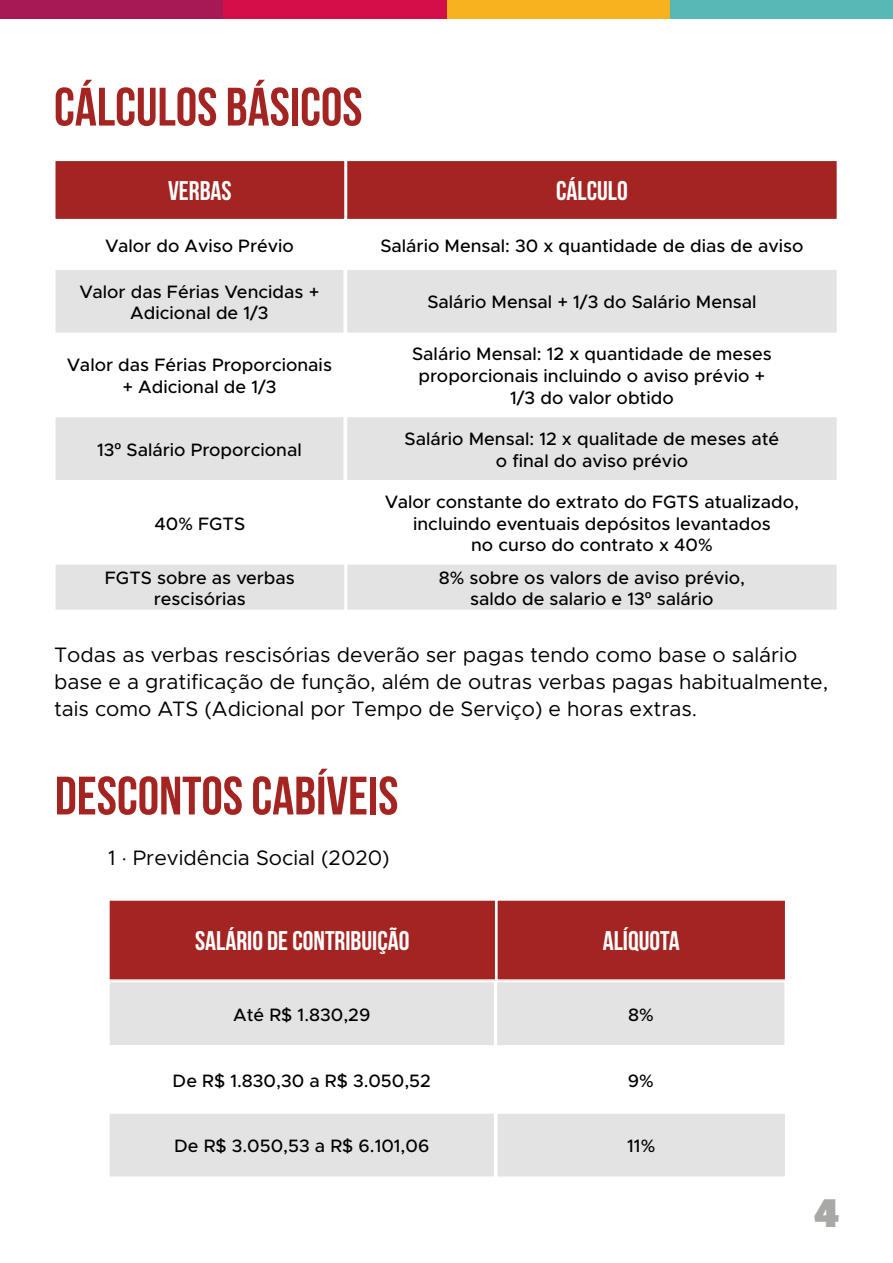
<style>
.page{position:relative;width:893px;height:1263px;background:#fff}
.page>*{position:absolute;margin:0;border:0;box-sizing:border-box;transform-origin:0 0}
.t1{font:700 54px "Bebas Neue";color:#a42422}
.t2{font:700 45px "Passion One";color:#a8a8a7}
.t3{font:700 27px "Bebas Neue";color:#fff}
.t4{font:21px/27px "Metropolis";color:#000}
.t5{font:500 18px/21.6px "Metropolis";color:#000;text-align:center}
.s1{font-family:"Open Sans";font-weight:600}
</style>
<div class="page">
<div style="left:0;top:0;width:223px;height:19px;background:#a71955"></div>
<div style="left:670px;top:0;width:223px;height:19px;background:#58b8b6"></div>
<div style="left:446px;top:0;width:224px;height:19px;background:#f7b21d"></div>
<div style="left:223px;top:0;width:223px;height:19px;background:#d40e49"></div>
<div style="left:55px;top:160px;width:290px;height:60px;background:#a42422"></div>
<div style="left:54px;top:160px;width:292px;height:60px;border:2px solid #fff"></div>
<div style="left:55px;top:269px;width:289px;height:64px;background:#e3e3e3"></div>
<div style="left:54px;top:268px;width:291px;height:66px;border:2px solid #fff"></div>
<div style="left:55px;top:416px;width:289px;height:65px;background:#e3e3e3"></div>
<div style="left:54px;top:416px;width:291px;height:65px;border:2px solid #fff"></div>
<div style="left:55px;top:564px;width:290px;height:46px;background:#e3e3e3"></div>
<div style="left:54px;top:563px;width:292px;height:48px;border:2px solid #fff"></div>
<div style="left:346px;top:160px;width:491px;height:60px;background:#a42422"></div>
<div style="left:346px;top:160px;width:492px;height:60px;border:2px solid #fff"></div>
<div style="left:346px;top:269px;width:491px;height:64px;background:#e3e3e3"></div>
<div style="left:346px;top:268px;width:492px;height:66px;border:2px solid #fff"></div>
<div style="left:346px;top:416px;width:491px;height:65px;background:#e3e3e3"></div>
<div style="left:346px;top:416px;width:492px;height:65px;border:2px solid #fff"></div>
<div style="left:346px;top:564px;width:491px;height:46px;background:#e3e3e3"></div>
<div style="left:346px;top:563px;width:492px;height:48px;border:2px solid #fff"></div>
<div style="left:109px;top:900px;width:387px;height:80px;background:#a42422"></div>
<div style="left:108px;top:899px;width:388px;height:82px;border:2px solid #fff"></div>
<div style="left:109px;top:981px;width:386px;height:65px;background:#e3e3e3"></div>
<div style="left:108px;top:981px;width:387px;height:65px;border:2px solid #fff"></div>
<div style="left:109px;top:1113px;width:386px;height:64px;background:#e3e3e3"></div>
<div style="left:108px;top:1112px;width:387px;height:66px;border:2px solid #fff"></div>
<div style="left:497px;top:900px;width:289px;height:80px;background:#a42422"></div>
<div style="left:496px;top:899px;width:290px;height:82px;border:2px solid #fff"></div>
<div style="left:496px;top:981px;width:289px;height:65px;background:#e3e3e3"></div>
<div style="left:496px;top:981px;width:290px;height:65px;border:2px solid #fff"></div>
<div style="left:497px;top:1113px;width:289px;height:64px;background:#e3e3e3"></div>
<div style="left:496px;top:1112px;width:290px;height:66px;border:2px solid #fff"></div>
<h1 class="t1" style="left:54px;top:77px;width:310px">CÁLCULOS BÁSICOS</h1>
<h3 class="t3" style="left:168px;top:176px;width:65px">VERBAS</h3>
<p class="t5" style="left:105px;top:235px;width:190px">Valor do Aviso Prévio</p>
<p class="t5" style="left:80px;top:281px;width:241px">Valor das Férias Vencidas +<br>Adicional de 1/3</p>
<p class="t5" style="left:67px;top:354px;width:266px">Valor das Férias Proporcionais + Adicional de 1/3</p>
<p class="t5" style="left:97px;top:439px;width:206px">13<span class="s1">º</span> Salário Proporcional</p>
<p class="t5" style="left:155px;top:512px;width:92px">40% FGTS</p>
<p class="t5" style="left:105px;top:566px;width:192px">FGTS sobre as verbas rescisórias</p>
<h3 class="t3" style="left:556px;top:176px;width:73px">CÁLCULO</h3>
<p class="t5" style="left:380px;top:235px;width:425px">Salário Mensal: 30 x quantidade de dias de aviso</p>
<p class="t5" style="left:427px;top:291px;width:331px">Salário Mensal + 1/3 do Salário Mensal</p>
<p class="t5" style="left:412px;top:343px;width:361px">Salário Mensal: 12 x quantidade de meses proporcionais incluindo o aviso prévio +<br>1/3 do valor obtido</p>
<p class="t5" style="left:405px;top:428px;width:376px">Salário Mensal: 12 x qualitade de meses até o final do aviso prévio</p>
<p class="t5" style="left:385px;top:491px;width:416px">Valor constante do extrato do FGTS atualizado, incluindo eventuais depósitos levantados<br>no curso do contrato x 40%</p>
<p class="t5" style="left:439px;top:566px;width:308px">8% sobre os valors de aviso prévio, saldo de salario e 13<span class="s1">º</span> salário</p>
<p class="t4" style="left:54px;top:641px;width:776px">Todas as verbas rescisórias deverão ser pagas tendo como base o salário base e a gratificação de função, além de outras verbas pagas habitualmente, tais como ATS (Adicional por Tempo de Serviço) e horas extras.</p>
<h1 class="t1" style="left:55px;top:766px;width:345px">DESCONTOS CABÍVEIS</h1>
<p class="t4" style="left:108px;top:844px;width:283px">1 · Previdência Social (2020)</p>
<h3 class="t3" style="left:195px;top:926px;width:216px">SALÁRIO DE CONTRIBUIÇÃO</h3>
<h3 class="t3" style="left:603px;top:926px;width:78px">ALÍQUOTA</h3>
<p class="t5" style="left:233px;top:1004px;width:139px">Até R$ 1.830,29</p>
<p class="t5" style="left:628px;top:1004px;width:27px">8%</p>
<p class="t5" style="left:173px;top:1069px;width:260px">De R$ 1.830,30 a R$ 3.050,52</p>
<p class="t5" style="left:628px;top:1069px;width:27px">9%</p>
<p class="t5" style="left:174px;top:1135px;width:257px">De R$ 3.050,53 a R$ 6.101,06</p>
<p class="t5" style="left:627px;top:1135px;width:30px">11%</p>
<h2 class="t2" style="left:814px;top:1190px;width:26px">4</h2>
</div>
